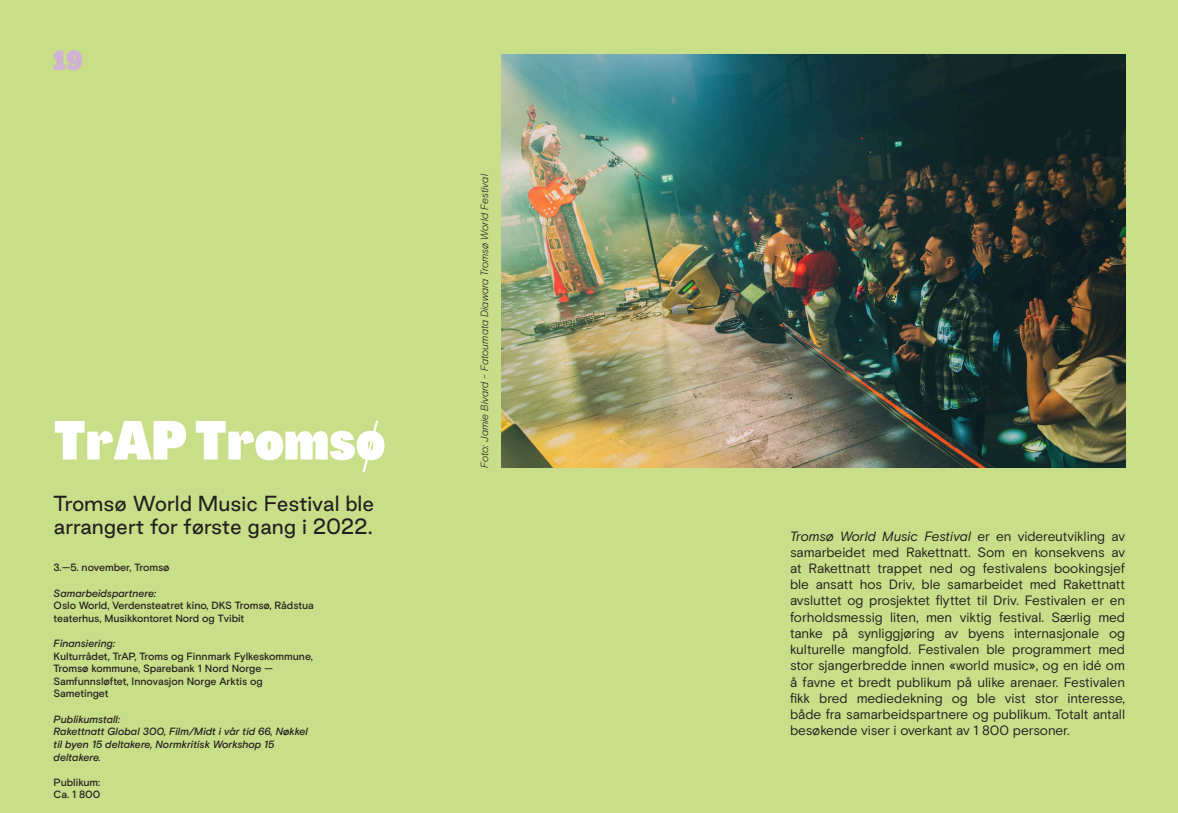
<style>
.page{position:relative;width:1178px;height:813px;background:#fff}
.page>*{position:absolute;margin:0;border:0;box-sizing:border-box;transform-origin:0 0}
.t1{font:900 53.55px "Agrandir Tight";letter-spacing:.01em;color:#fff}
.t2{font:900 27px "Agrandir Tight";color:#d0b2d4}
.t3{font:19.5px/23.4px "Good Sans";letter-spacing:-.005em;color:#231f20}
.t4{font:13.5px/16.2px "Basis Grotesque Pro";letter-spacing:-.005em;color:#231f20;text-align:justify}
.t5{font:500 10.5px/12.6px "Basis Grotesque Pro";letter-spacing:-.005em;color:#231f20}
.t6{font:italic 500 10.5px/12.6px "Basis Grotesque Pro";color:#231f20}
.t7{font:italic 300 10.5px "Basis Grotesque Pro";letter-spacing:-.005em;color:#231f20}
.s1{font-style:italic}
</style>
<div class="page">
<div style="left:0;top:0;width:1178px;height:812px;background:#c8de88"></div>
<img style="left:501px;top:54px;width:624px;height:413px">
<h2 class="t2" style="left:53px;top:43px;width:31px">19</h2>
<h1 class="t1" style="left:54px;top:406px;width:333px">TrAP Tromsø</h1>
<h3 class="t3" style="left:54px;top:491px;width:322px">Tromsø World Music Festival ble arrangert for første gang i 2022.</h3>
<p class="t5" style="left:54px;top:561px;width:117px">3.—5. november, Tromsø</p>
<p class="t6" style="left:54px;top:586px;width:104px">Samarbeidspartnere:</p>
<p class="t5" style="left:54px;top:598px;width:262px">Oslo World, Verdensteatret kino, DKS Tromsø, Rådstua teaterhus, Musikkontoret Nord og Tvibit</p>
<p class="t6" style="left:54px;top:636px;width:63px">Finansiering:</p>
<p class="t5" style="left:54px;top:649px;width:261px">Kulturrådet, TrAP, Troms og Finnmark Fylkeskommune, Tromsø kommune, Sparebank 1 Nord Norge — Samfunnsløftet, Innovasjon Norge Arktis og Sametinget</p>
<p class="t6" style="left:54px;top:712px;width:256px">Publikumstall:<br>Rakettnatt Global 300, Film/Midt i vår tid 66, Nøkkel til byen 15 deltakere, Normkritisk Workshop 15 deltakere.</p>
<p class="t5" style="left:54px;top:775px;width:48px">Publikum:<br>Ca. 1 800</p>
<p class="t7" style="left:478px;top:467px;width:295px;rotate:-90deg">Foto: Jamie Bivard - Fatoumata Diawara Tromsø World Festival</p>
<p class="t4" style="left:790px;top:527px;width:337px"><span class="s1">Tromsø World Music Festival</span> er en videreutvikling av samarbeidet med Rakettnatt. Som en konsekvens av at Rakettnatt trappet ned og festivalens bookingsjef ble ansatt hos Driv, ble samarbeidet med Rakettnatt avsluttet og prosjektet flyttet til Driv. Festivalen er en forholdsmessig liten, men viktig festival. Særlig med tanke på synliggjøring av byens internasjonale og kulturelle mangfold. Festivalen ble programmert med stor sjangerbredde innen «world music», og en idé om å favne et bredt publikum på ulike arenaer. Festivalen fikk bred mediedekning og ble vist stor interesse, både fra samarbeidspartnere og publikum. Totalt antall besøkende viser i overkant av 1 800 personer.</p>
</div>
